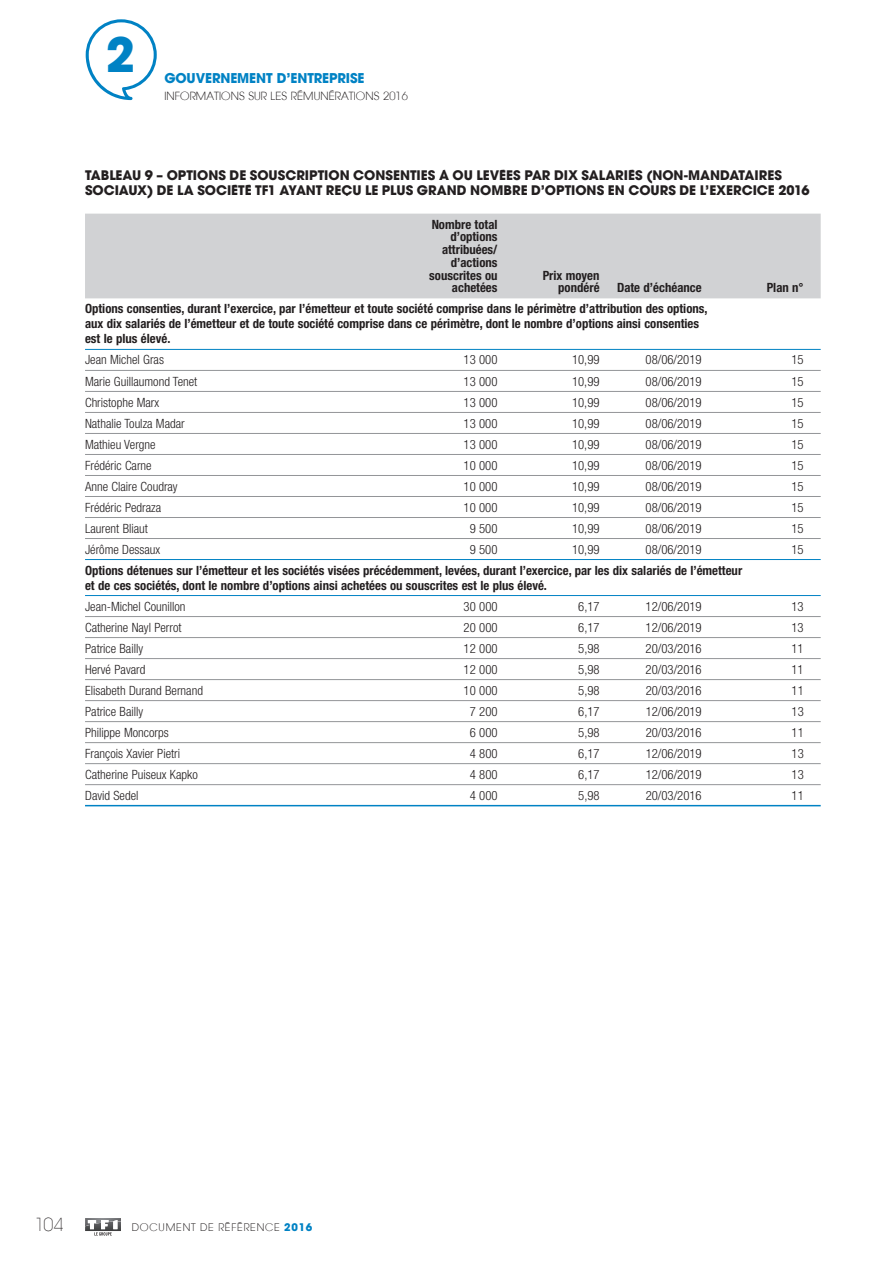
<style>
.page{position:relative;width:893px;height:1263px;background:#fff}
.page>*{position:absolute;margin:0;border:0;box-sizing:border-box;transform-origin:0 0}
.t1{font:700 47.4px "TF1 Avant Garde";color:#0082c4}
.t2{font:300 18px "TF1 Avant Garde";color:#231f20}
.t3{font:700 13.5px "TF1 Avant Garde";letter-spacing:-.01em;color:#0082c4}
.t4{font:700 13.2px/15px "TF1 Avant Garde";letter-spacing:-.005em;color:#231f20}
.t5{font:300 condensed 12.75px "Helvetica Neue LT Std";color:#231f20}
.t6{font:700 condensed 12.75px/12.8px "Helvetica Neue LT Std";color:#231f20;text-align:right}
.t7{font:500 11.25px "TF1 Avant Garde";color:#231f20}
.t8{font:500 10.5px "TF1 Avant Garde";letter-spacing:.07em;color:#231f20}
.s1{font-weight:700;color:#0082c4}
</style>
<div class="page">
<svg style="left:85px;top:1218px;width:36px;height:17px"></svg>
<svg style="left:86px;top:19px;width:71px;height:81px"></svg>
<div style="left:85px;top:214px;width:736px;height:84px;background:#d1d2d4"></div>
<hr style="left:85px;top:349px;width:736px;height:1px;background:#0082c4">
<hr style="left:85px;top:559px;width:736px;height:1px;background:#0082c4">
<hr style="left:85px;top:595px;width:736px;height:1px;background:#0082c4">
<hr style="left:85px;top:370px;width:736px;height:1px;background:#939598">
<hr style="left:85px;top:391px;width:736px;height:1px;background:#939598">
<hr style="left:85px;top:412px;width:736px;height:1px;background:#939598">
<hr style="left:85px;top:433px;width:736px;height:1px;background:#939598">
<hr style="left:85px;top:454px;width:736px;height:1px;background:#939598">
<hr style="left:85px;top:475px;width:736px;height:1px;background:#939598">
<hr style="left:85px;top:496px;width:736px;height:1px;background:#939598">
<hr style="left:85px;top:517px;width:736px;height:1px;background:#939598">
<hr style="left:85px;top:538px;width:736px;height:1px;background:#939598">
<hr style="left:85px;top:616px;width:736px;height:1px;background:#939598">
<hr style="left:85px;top:637px;width:736px;height:1px;background:#939598">
<hr style="left:85px;top:658px;width:736px;height:1px;background:#939598">
<hr style="left:85px;top:679px;width:736px;height:1px;background:#939598">
<hr style="left:85px;top:700px;width:736px;height:1px;background:#939598">
<hr style="left:85px;top:721px;width:736px;height:1px;background:#939598">
<hr style="left:85px;top:742px;width:736px;height:1px;background:#939598">
<hr style="left:85px;top:763px;width:736px;height:1px;background:#939598">
<hr style="left:85px;top:784px;width:736px;height:1px;background:#939598">
<hr style="left:85px;top:805px;width:736px;height:1px;background:#0082c4">
<h1 class="t1" style="left:106px;top:37px;width:31px">2</h1>
<p class="t3" style="left:164px;top:73px;width:202px">GOUVERNEMENT D’ENTREPRISE</p>
<p class="t7" style="left:164px;top:91px;width:245px">INFORMATIONS SUR LES RÉMUNÉRATIONS 2016</p>
<p class="t4" style="left:85px;top:169px;width:726px">TABLEAU 9 – OPTIONS DE SOUSCRIPTION CONSENTIES À OU LEVÉES PAR DIX SALARIÉS (NON-MANDATAIRES<br>SOCIAUX) DE LA SOCIÉTÉ TF1 AYANT REÇU LE PLUS GRAND NOMBRE D’OPTIONS EN COURS DE L’EXERCICE 2016</p>
<p class="t6" style="left:429px;top:219px;width:70px">Nombre total d’options attribuées/ d’actions souscrites ou achetées</p>
<p class="t6" style="left:543px;top:270px;width:58px">Prix moyen pondéré</p>
<p class="t6" style="left:617px;top:283px;width:86px">Date d’échéance</p>
<p class="t6" style="left:767px;top:283px;width:39px">Plan n°</p>
<p class="t6" style="left:85px;top:303px;width:624px;line-height:15px;text-align:left">Options consenties, durant l’exercice, par l’émetteur et toute société comprise dans le périmètre d’attribution des options, aux dix salariés de l’émetteur et de toute société comprise dans ce périmètre, dont le nombre d’options ainsi consenties est le plus élevé.</p>
<p class="t5" style="left:85px;top:355px;width:80px">Jean Michel Gras</p>
<p class="t5" style="left:464px;top:355px;width:35px">13 000</p>
<p class="t5" style="left:572px;top:355px;width:29px">10,99</p>
<p class="t5" style="left:646px;top:355px;width:58px">08/06/2019</p>
<p class="t5" style="left:791px;top:355px;width:14px">15</p>
<p class="t5" style="left:85px;top:376px;width:114px">Marie Guillaumond Tenet</p>
<p class="t5" style="left:464px;top:376px;width:35px">13 000</p>
<p class="t5" style="left:572px;top:376px;width:29px">10,99</p>
<p class="t5" style="left:646px;top:376px;width:58px">08/06/2019</p>
<p class="t5" style="left:791px;top:376px;width:14px">15</p>
<p class="t5" style="left:85px;top:397px;width:76px">Christophe Marx</p>
<p class="t5" style="left:464px;top:397px;width:35px">13 000</p>
<p class="t5" style="left:572px;top:397px;width:29px">10,99</p>
<p class="t5" style="left:646px;top:397px;width:58px">08/06/2019</p>
<p class="t5" style="left:791px;top:397px;width:14px">15</p>
<p class="t5" style="left:85px;top:418px;width:101px">Nathalie Toulza Madar</p>
<p class="t5" style="left:464px;top:418px;width:35px">13 000</p>
<p class="t5" style="left:572px;top:418px;width:29px">10,99</p>
<p class="t5" style="left:646px;top:418px;width:58px">08/06/2019</p>
<p class="t5" style="left:791px;top:418px;width:14px">15</p>
<p class="t5" style="left:85px;top:439px;width:72px">Mathieu Vergne</p>
<p class="t5" style="left:464px;top:439px;width:35px">13 000</p>
<p class="t5" style="left:572px;top:439px;width:29px">10,99</p>
<p class="t5" style="left:646px;top:439px;width:58px">08/06/2019</p>
<p class="t5" style="left:791px;top:439px;width:14px">15</p>
<p class="t5" style="left:85px;top:460px;width:68px">Frédéric Carne</p>
<p class="t5" style="left:464px;top:460px;width:35px">10 000</p>
<p class="t5" style="left:572px;top:460px;width:29px">10,99</p>
<p class="t5" style="left:646px;top:460px;width:58px">08/06/2019</p>
<p class="t5" style="left:791px;top:460px;width:14px">15</p>
<p class="t5" style="left:85px;top:481px;width:94px">Anne Claire Coudray</p>
<p class="t5" style="left:464px;top:481px;width:35px">10 000</p>
<p class="t5" style="left:572px;top:481px;width:29px">10,99</p>
<p class="t5" style="left:646px;top:481px;width:58px">08/06/2019</p>
<p class="t5" style="left:791px;top:481px;width:14px">15</p>
<p class="t5" style="left:85px;top:502px;width:78px">Frédéric Pedraza</p>
<p class="t5" style="left:464px;top:502px;width:35px">10 000</p>
<p class="t5" style="left:572px;top:502px;width:29px">10,99</p>
<p class="t5" style="left:646px;top:502px;width:58px">08/06/2019</p>
<p class="t5" style="left:791px;top:502px;width:14px">15</p>
<p class="t5" style="left:85px;top:523px;width:64px">Laurent Bliaut</p>
<p class="t5" style="left:470px;top:523px;width:29px">9 500</p>
<p class="t5" style="left:572px;top:523px;width:29px">10,99</p>
<p class="t5" style="left:646px;top:523px;width:58px">08/06/2019</p>
<p class="t5" style="left:791px;top:523px;width:14px">15</p>
<p class="t5" style="left:85px;top:544px;width:77px">Jérôme Dessaux</p>
<p class="t5" style="left:470px;top:544px;width:29px">9 500</p>
<p class="t5" style="left:572px;top:544px;width:29px">10,99</p>
<p class="t5" style="left:646px;top:544px;width:58px">08/06/2019</p>
<p class="t5" style="left:791px;top:544px;width:14px">15</p>
<p class="t6" style="left:85px;top:564px;width:659px;line-height:15px;text-align:left">Options détenues sur l’émetteur et les sociétés visées précédemment, levées, durant l’exercice, par les dix salariés de l’émetteur et de ces sociétés, dont le nombre d’options ainsi achetées ou souscrites est le plus élevé.</p>
<p class="t5" style="left:85px;top:602px;width:102px">Jean-Michel Counillon</p>
<p class="t5" style="left:464px;top:602px;width:35px">30 000</p>
<p class="t5" style="left:578px;top:602px;width:23px">6,17</p>
<p class="t5" style="left:646px;top:602px;width:58px">12/06/2019</p>
<p class="t5" style="left:791px;top:602px;width:14px">13</p>
<p class="t5" style="left:85px;top:623px;width:98px">Catherine Nayl Perrot</p>
<p class="t5" style="left:464px;top:623px;width:35px">20 000</p>
<p class="t5" style="left:578px;top:623px;width:23px">6,17</p>
<p class="t5" style="left:646px;top:623px;width:58px">12/06/2019</p>
<p class="t5" style="left:791px;top:623px;width:14px">13</p>
<p class="t5" style="left:85px;top:644px;width:60px">Patrice Bailly</p>
<p class="t5" style="left:464px;top:644px;width:35px">12 000</p>
<p class="t5" style="left:578px;top:644px;width:23px">5,98</p>
<p class="t5" style="left:646px;top:644px;width:58px">20/03/2016</p>
<p class="t5" style="left:791px;top:644px;width:14px">11</p>
<p class="t5" style="left:85px;top:665px;width:62px">Hervé Pavard</p>
<p class="t5" style="left:464px;top:665px;width:35px">12 000</p>
<p class="t5" style="left:578px;top:665px;width:23px">5,98</p>
<p class="t5" style="left:646px;top:665px;width:58px">20/03/2016</p>
<p class="t5" style="left:791px;top:665px;width:14px">11</p>
<p class="t5" style="left:85px;top:686px;width:119px">Elisabeth Durand Bernand</p>
<p class="t5" style="left:464px;top:686px;width:35px">10 000</p>
<p class="t5" style="left:578px;top:686px;width:23px">5,98</p>
<p class="t5" style="left:646px;top:686px;width:58px">20/03/2016</p>
<p class="t5" style="left:791px;top:686px;width:14px">11</p>
<p class="t5" style="left:85px;top:707px;width:60px">Patrice Bailly</p>
<p class="t5" style="left:470px;top:707px;width:29px">7 200</p>
<p class="t5" style="left:578px;top:707px;width:23px">6,17</p>
<p class="t5" style="left:646px;top:707px;width:58px">12/06/2019</p>
<p class="t5" style="left:791px;top:707px;width:14px">13</p>
<p class="t5" style="left:85px;top:728px;width:85px">Philippe Moncorps</p>
<p class="t5" style="left:470px;top:728px;width:29px">6 000</p>
<p class="t5" style="left:578px;top:728px;width:23px">5,98</p>
<p class="t5" style="left:646px;top:728px;width:58px">20/03/2016</p>
<p class="t5" style="left:791px;top:728px;width:14px">11</p>
<p class="t5" style="left:85px;top:749px;width:96px">François Xavier Pietri</p>
<p class="t5" style="left:470px;top:749px;width:29px">4 800</p>
<p class="t5" style="left:578px;top:749px;width:23px">6,17</p>
<p class="t5" style="left:646px;top:749px;width:58px">12/06/2019</p>
<p class="t5" style="left:791px;top:749px;width:14px">13</p>
<p class="t5" style="left:85px;top:770px;width:114px">Catherine Puiseux Kapko</p>
<p class="t5" style="left:470px;top:770px;width:29px">4 800</p>
<p class="t5" style="left:578px;top:770px;width:23px">6,17</p>
<p class="t5" style="left:646px;top:770px;width:58px">12/06/2019</p>
<p class="t5" style="left:792px;top:770px;width:14px">13</p>
<p class="t5" style="left:85px;top:791px;width:55px">David Sedel</p>
<p class="t5" style="left:470px;top:791px;width:29px">4 000</p>
<p class="t5" style="left:578px;top:791px;width:23px">5,98</p>
<p class="t5" style="left:646px;top:791px;width:58px">20/03/2016</p>
<p class="t5" style="left:792px;top:791px;width:14px">11</p>
<h2 class="t2" style="left:35px;top:1218px;width:30px">104</h2>
<p class="t8" style="left:132px;top:1223px;width:182px">DOCUMENT DE RÉFÉRENCE <span class="s1">2016</span></p>
</div>
